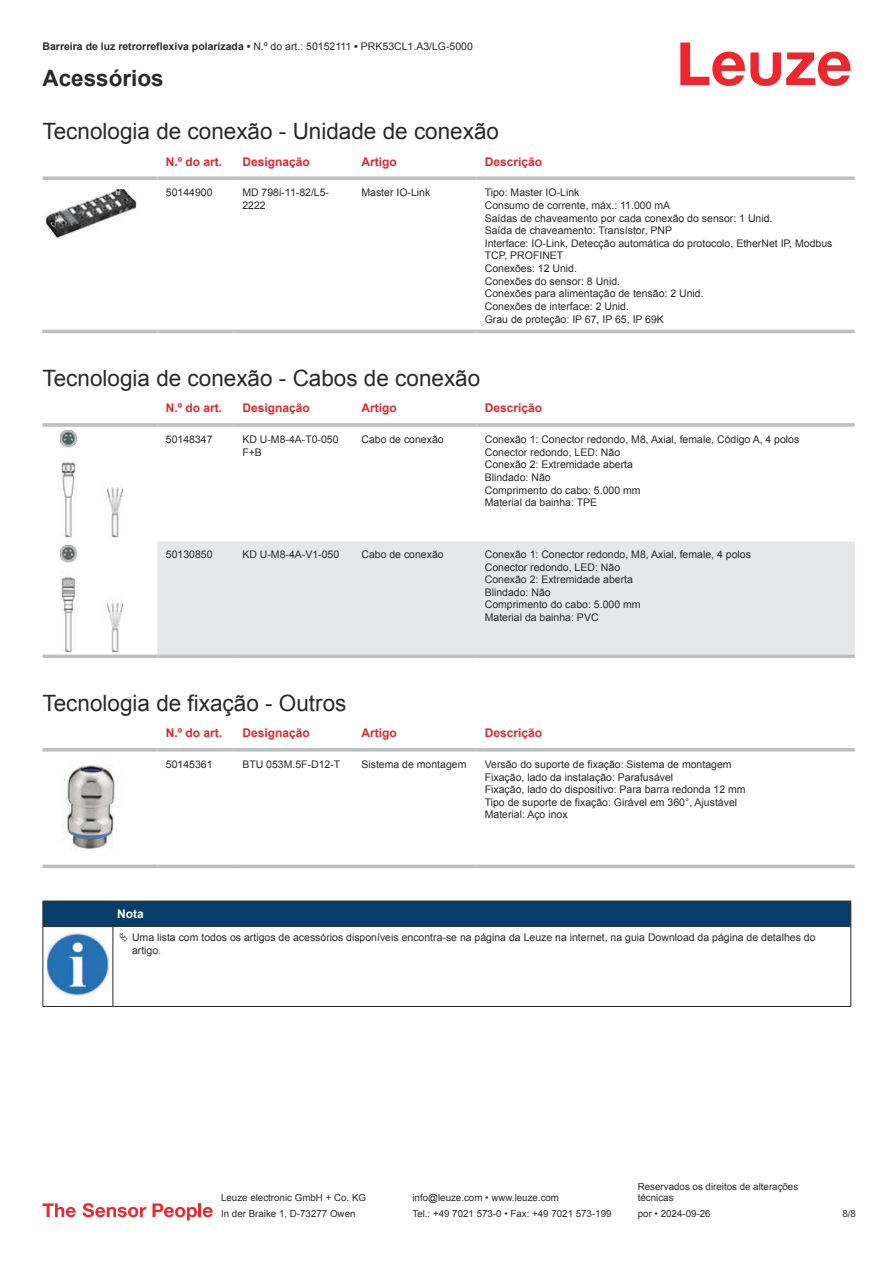
<style>
.page{position:relative;width:893px;height:1263px;background:#fff}
.page>*{position:absolute;margin:0;border:0;box-sizing:border-box;transform-origin:0 0}
.t1{font:22.5px "Arial";color:#2b292a}
.t2{font:700 22.5px "Arial";color:#2b292a}
.t3{font:700 12px "Arial";color:#db2a30}
.t4{font:700 12px "Arial";color:#fff}
.t5{font:10.5px/12.6px "Arial";color:#2b292a}
.t6{font:700 10.5px "Arial";color:#2b292a}
.t7{font:9.75px/11.7px "Arial";color:#2b292a}
.s1{font-weight:400}
</style>
<div class="page">
<svg style="left:680px;top:43px;width:170px;height:43px"></svg>
<div style="left:43px;top:329px;width:812px;height:5px;background:#eeefef"></div>
<svg style="left:43px;top:176px;width:114px;height:4px"></svg>
<svg style="left:157px;top:176px;width:77px;height:4px"></svg>
<svg style="left:234px;top:176px;width:119px;height:4px"></svg>
<svg style="left:353px;top:176px;width:123px;height:4px"></svg>
<svg style="left:476px;top:176px;width:379px;height:4px;background:#c4c6c8"></svg>
<hr style="left:43px;top:330px;width:114px;height:3px;background:#bdbfc1">
<hr style="left:157px;top:330px;width:77px;height:3px;background:#bdbfc1">
<hr style="left:234px;top:330px;width:119px;height:3px;background:#bdbfc1">
<hr style="left:353px;top:330px;width:123px;height:3px;background:#bdbfc1">
<hr style="left:476px;top:330px;width:379px;height:3px;background:#bdbfc1">
<img style="left:43px;top:185px;width:94px;height:54px">
<div style="left:157px;top:541px;width:698px;height:113px;background:#e6e7e9"></div>
<svg style="left:43px;top:423px;width:114px;height:4px"></svg>
<hr style="left:157px;top:423px;width:77px;height:4px;background:#c5c7c9">
<svg style="left:234px;top:423px;width:119px;height:4px"></svg>
<svg style="left:353px;top:423px;width:123px;height:4px"></svg>
<hr style="left:476px;top:423px;width:379px;height:4px;background:#c5c7c9">
<svg style="left:43px;top:654px;width:114px;height:4px"></svg>
<svg style="left:157px;top:654px;width:77px;height:4px"></svg>
<svg style="left:234px;top:654px;width:119px;height:4px"></svg>
<svg style="left:353px;top:654px;width:123px;height:4px"></svg>
<svg style="left:476px;top:654px;width:379px;height:4px;background:#c2c4c6"></svg>
<img style="left:60px;top:431px;width:63px;height:106px">
<img style="left:60px;top:546px;width:63px;height:106px">
<svg style="left:43px;top:864px;width:812px;height:5px;fill:#efeff0"></svg>
<svg style="left:43px;top:748px;width:114px;height:4px"></svg>
<svg style="left:157px;top:748px;width:77px;height:4px"></svg>
<svg style="left:234px;top:748px;width:119px;height:4px"></svg>
<svg style="left:353px;top:748px;width:123px;height:4px"></svg>
<svg style="left:476px;top:748px;width:379px;height:4px;background:#c3c5c7"></svg>
<hr style="left:43px;top:865px;width:114px;height:3px;background:#bdbfc1">
<hr style="left:157px;top:865px;width:77px;height:3px;background:#bdbfc1">
<hr style="left:234px;top:865px;width:119px;height:3px;background:#bdbfc1">
<hr style="left:353px;top:865px;width:123px;height:3px;background:#bdbfc1">
<hr style="left:476px;top:865px;width:379px;height:3px;background:#bdbfc1">
<img style="left:62px;top:764px;width:53px;height:86px">
<hr style="left:43px;top:926px;width:70px;height:1px;background:#2b292a">
<div style="left:43px;top:901px;width:808px;height:25px;background:#063d69"></div>
<hr style="left:113px;top:926px;width:738px;height:1px;background:#2b292a">
<hr style="left:43px;top:927px;width:1px;height:75px;background:#2b292a">
<hr style="left:113px;top:927px;width:1px;height:75px;background:#2b292a">
<hr style="left:850px;top:927px;width:1px;height:75px;background:#2b292a">
<hr style="left:43px;top:1006px;width:70px;height:1px;background:#2b292a">
<hr style="left:113px;top:1006px;width:738px;height:1px;background:#2b292a">
<img style="left:47px;top:933px;width:61px;height:63px">
<svg style="left:43px;top:1203px;width:33px;height:14px"></svg>
<svg style="left:83px;top:1203px;width:63px;height:14px"></svg>
<svg style="left:153px;top:1203px;width:44px;height:17px"></svg>
<hr style="left:198px;top:1203px;width:3px;height:14px;background:#ed272d">
<svg style="left:203px;top:1207px;width:10px;height:10px"></svg>
<p class="t6" style="left:43px;top:43px;width:432px">Barreira de luz retrorreflexiva polarizada • <span class="s1">N.º do art.: 50152111</span> • <span class="s1">PRK53CL1.A3/LG-5000</span></p>
<h1 class="t2" style="left:43px;top:70px;width:123px">Acessórios</h1>
<h1 class="t1" style="left:43px;top:123px;width:458px">Tecnologia de conexão - Unidade de conexão</h1>
<p class="t3" style="left:166px;top:157px;width:58px">N.º do art.</p>
<p class="t3" style="left:242px;top:157px;width:69px">Designação</p>
<p class="t3" style="left:361px;top:157px;width:37px">Artigo</p>
<p class="t3" style="left:485px;top:157px;width:59px">Descrição</p>
<p class="t5" style="left:166px;top:187px;width:48px">50144900</p>
<p class="t5" style="left:242px;top:187px;width:88px">MD 798i-11-82/L5-<br>2222</p>
<p class="t5" style="left:361px;top:187px;width:70px">Master IO-Link</p>
<p class="t5" style="left:485px;top:187px;width:349px">Tipo: Master IO-Link<br>Consumo de corrente, máx.: 11.000 mA<br>Saídas de chaveamento por cada conexão do sensor: 1 Unid.<br>Saída de chaveamento: Transístor, PNP<br>Interface: IO-Link, Detecção automática do protocolo, EtherNet IP, Modbus TCP, PROFINET<br>Conexões: 12 Unid.<br>Conexões do sensor: 8 Unid.<br>Conexões para alimentação de tensão: 2 Unid.<br>Conexões de interface: 2 Unid.<br>Grau de proteção: IP 67, IP 65, IP 69K</p>
<h1 class="t1" style="left:43px;top:370px;width:439px">Tecnologia de conexão - Cabos de conexão</h1>
<p class="t3" style="left:166px;top:403px;width:58px">N.º do art.</p>
<p class="t3" style="left:242px;top:403px;width:69px">Designação</p>
<p class="t3" style="left:361px;top:403px;width:37px">Artigo</p>
<p class="t3" style="left:485px;top:403px;width:59px">Descrição</p>
<p class="t5" style="left:166px;top:434px;width:48px">50148347</p>
<p class="t5" style="left:242px;top:434px;width:98px">KD U-M8-4A-T0-050<br>F+B</p>
<p class="t5" style="left:361px;top:434px;width:84px">Cabo de conexão</p>
<p class="t5" style="left:485px;top:434px;width:316px">Conexão 1: Conector redondo, M8, Axial, female, Código A, 4 polos<br>Conector redondo, LED: Não<br>Conexão 2: Extremidade aberta<br>Blindado: Não<br>Comprimento do cabo: 5.000 mm<br>Material da bainha: TPE</p>
<p class="t5" style="left:166px;top:549px;width:48px">50130850</p>
<p class="t5" style="left:242px;top:549px;width:98px">KD U-M8-4A-V1-050</p>
<p class="t5" style="left:361px;top:549px;width:84px">Cabo de conexão</p>
<p class="t5" style="left:485px;top:549px;width:268px">Conexão 1: Conector redondo, M8, Axial, female, 4 polos<br>Conector redondo, LED: Não<br>Conexão 2: Extremidade aberta<br>Blindado: Não<br>Comprimento do cabo: 5.000 mm<br>Material da bainha: PVC</p>
<h1 class="t1" style="left:43px;top:694px;width:305px">Tecnologia de fixação - Outros</h1>
<p class="t3" style="left:166px;top:728px;width:58px">N.º do art.</p>
<p class="t3" style="left:242px;top:728px;width:69px">Designação</p>
<p class="t3" style="left:361px;top:728px;width:37px">Artigo</p>
<p class="t3" style="left:485px;top:728px;width:59px">Descrição</p>
<p class="t5" style="left:166px;top:759px;width:48px">50145361</p>
<p class="t5" style="left:242px;top:759px;width:100px">BTU 053M.5F-D12-T</p>
<p class="t5" style="left:361px;top:759px;width:107px">Sistema de montagem</p>
<p class="t5" style="left:485px;top:759px;width:262px">Versão do suporte de fixação: Sistema de montagem Fixação, lado da instalação: Parafusável<br>Fixação, lado do dispositivo: Para barra redonda 12 mm Tipo de suporte de fixação: Girável em 360°, Ajustável Material: Aço inox</p>
<p class="t4" style="left:117px;top:909px;width:28px">Nota</p>
<p class="t5" style="left:132px;top:932px;width:685px">Uma lista com todos os artigos de acessórios disponíveis encontra-se na página da Leuze na internet, na guia Download da página de detalhes do artigo.</p>
<p class="t7" style="left:221px;top:1193px;width:146px">Leuze electronic GmbH + Co. KG</p>
<p class="t7" style="left:412px;top:1193px;width:148px">info@leuze.com • www.leuze.com</p>
<p class="t7" style="left:638px;top:1181px;width:162px">Reservados os direitos de alterações técnicas</p>
<p class="t7" style="left:221px;top:1209px;width:136px">In der Braike 1, D-73277 Owen</p>
<p class="t7" style="left:412px;top:1209px;width:201px">Tel.: +49 7021 573-0 • Fax: +49 7021 573-199</p>
<p class="t7" style="left:638px;top:1209px;width:74px">por • 2024-09-26</p>
<p class="t7" style="left:842px;top:1209px;width:15px">8 /8</p>
</div>
